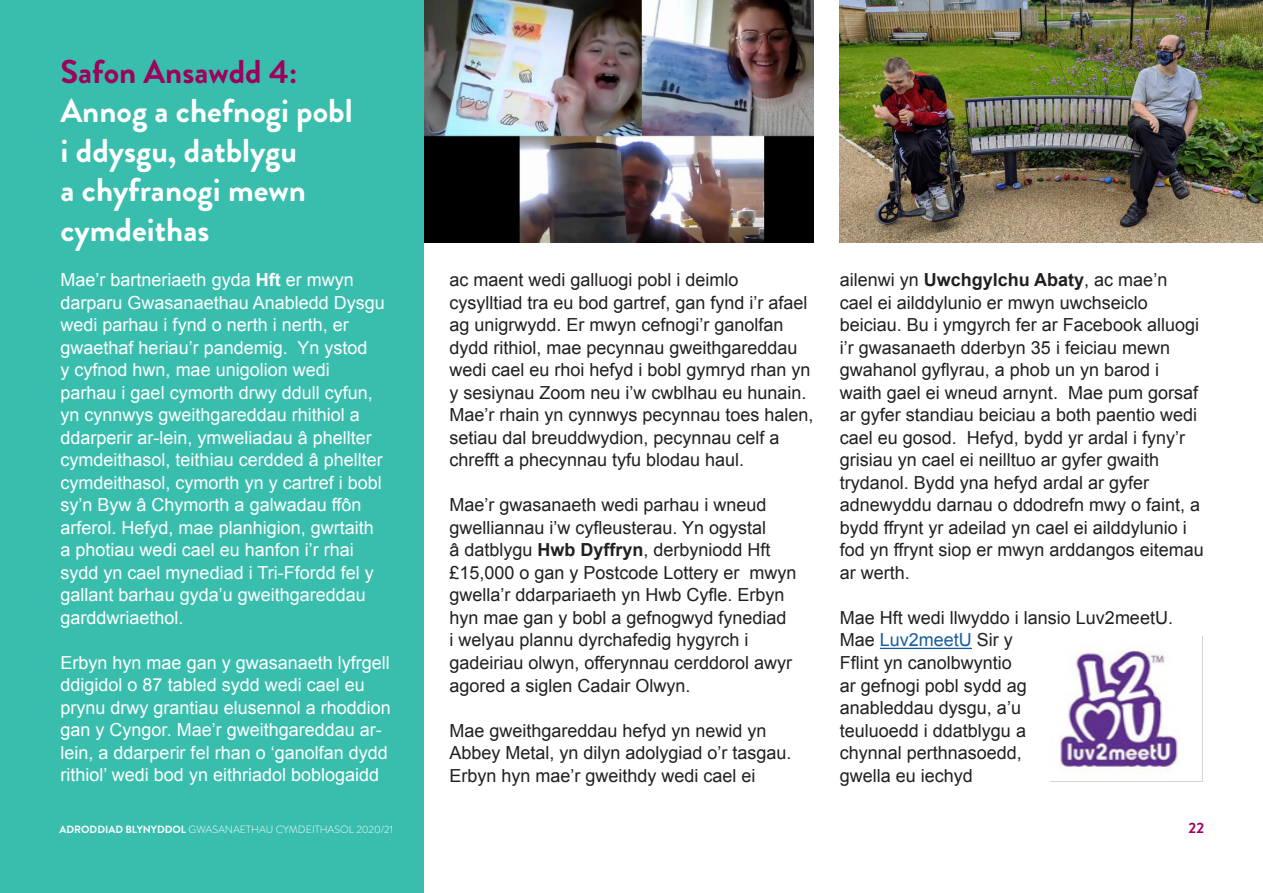
<style>
.page{position:relative;width:1263px;height:893px;background:#fff}
.page>*{position:absolute;margin:0;border:0;box-sizing:border-box;transform-origin:0 0}
.t1{font:700 33px/39.6px "Brandon Grotesque";color:#fff}
.t2{font:18px/22.5px "Arial";color:#231f20}
.t3{font:18px/22.5px "Arial";color:#fff}
.t4{font:700 15px "Brandon Grotesque";color:#9e005c}
.t5{font:300 10.5px "Brandon Grotesque";color:#fff}
.s1{color:#9e005c}
.s2{font-weight:700}
.s3{color:#175d9e}
</style>
<div class="page">
<img style="left:424px;top:0;width:390px;height:242px">
<div style="left:0;top:0;width:424px;height:893px;background:#39beae"></div>
<img style="left:839px;top:0;width:424px;height:242px">
<hr style="left:880px;top:648px;width:92px;height:1px;background:#175d9e">
<img style="left:1050px;top:637px;width:153px;height:145px">
<p class="t1" style="left:61px;top:52px;width:294px"><span class="s1">Safon Ansawdd 4:<br></span>Annog a chefnogi pobl i ddysgu, datblygu<br>a chyfranogi mewn cymdeithas</p>
<p class="t3" style="left:61px;top:269px;width:326px">Mae’r bartneriaeth gyda <span class="s2">Hft</span> er mwyn darparu Gwasanaethau Anabledd Dysgu wedi parhau i fynd o nerth i nerth, er gwaethaf heriau’r pandemig. Yn ystod<br>y cyfnod hwn, mae unigolion wedi parhau i gael cymorth drwy ddull cyfun, yn cynnwys gweithgareddau rhithiol a ddarperir ar-lein, ymweliadau â phellter cymdeithasol, teithiau cerdded â phellter cymdeithasol, cymorth yn y cartref i bobl sy’n Byw â Chymorth a galwadau ffôn arferol. Hefyd, mae planhigion, gwrtaith a photiau wedi cael eu hanfon i’r rhai sydd yn cael mynediad i Tri-Ffordd fel y gallant barhau gyda’u gweithgareddau garddwriaethol.</p>
<p class="t3" style="left:61px;top:651px;width:332px">Erbyn hyn mae gan y gwasanaeth lyfrgell ddigidol o 87 tabled sydd wedi cael eu prynu drwy grantiau elusennol a rhoddion gan y Cyngor. Mae’r gweithgareddau ar&shy;lein, a ddarperir fel rhan o ‘ganolfan dydd rithiol’ wedi bod yn eithriadol boblogaidd</p>
<p class="t2" style="left:449px;top:269px;width:366px">ac maent wedi galluogi pobl i deimlo cysylltiad tra eu bod gartref, gan fynd i’r afael ag unigrwydd. Er mwyn cefnogi’r ganolfan dydd rithiol, mae pecynnau gweithgareddau wedi cael eu rhoi hefyd i bobl gymryd rhan yn y sesiynau Zoom neu i’w cwblhau eu hunain.<br>Mae’r rhain yn cynnwys pecynnau toes halen, setiau dal breuddwydion, pecynnau celf a chrefft a phecynnau tyfu blodau haul.</p>
<p class="t2" style="left:449px;top:494px;width:349px">Mae’r gwasanaeth wedi parhau i wneud gwelliannau i’w cyfleusterau. Yn ogystal<br>â datblygu <span class="s2">Hwb Dyffryn</span>, derbyniodd Hft £15,000 o gan y Postcode Lottery er mwyn gwella’r ddarpariaeth yn Hwb Cyfle. Erbyn hyn mae gan y bobl a gefnogwyd fynediad<br>i welyau plannu dyrchafedig hygyrch i gadeiriau olwyn, offerynnau cerddorol awyr agored a siglen Cadair Olwyn.</p>
<p class="t2" style="left:449px;top:719px;width:344px">Mae gweithgareddau hefyd yn newid yn<br>Abbey Metal, yn dilyn adolygiad o’r tasgau.<br>Erbyn hyn mae’r gweithdy wedi cael ei</p>
<p class="t2" style="left:840px;top:269px;width:365px">ailenwi yn <span class="s2">Uwchgylchu Abaty</span>, ac mae’n cael ei ailddylunio er mwyn uwchseiclo beiciau. Bu i ymgyrch fer ar Facebook alluogi i’r gwasanaeth dderbyn 35 i feiciau mewn gwahanol gyflyrau, a phob un yn barod i waith gael ei wneud arnynt. Mae pum gorsaf ar gyfer standiau beiciau a both paentio wedi cael eu gosod. Hefyd, bydd yr ardal i fyny’r grisiau yn cael ei neilltuo ar gyfer gwaith trydanol. Bydd yna hefyd ardal ar gyfer adnewyddu darnau o ddodrefn mwy o faint, a bydd ffrynt yr adeilad yn cael ei ailddylunio i fod yn ffrynt siop er mwyn arddangos eitemau ar werth.</p>
<p class="t2" style="left:840px;top:607px;width:335px">Mae Hft wedi llwyddo i lansio Luv2meetU.<br>Mae <span class="s3">Luv2meetU</span> Sir y<br>Fflint yn canolbwyntio<br>ar gefnogi pobl sydd ag<br>anableddau dysgu, a’u<br>teuluoedd i ddatblygu a<br>chynnal perthnasoedd,<br>gwella eu iechyd</p>
<p class="t5" style="left:60px;top:822px;width:335px"><span class="s2">ADRODDIAD BLYNYDDOL</span> GWASANAETHAU CYMDEITHASOL 2020/21</p>
<p class="t4" style="left:1188px;top:817px;width:17px">22</p>
</div>
